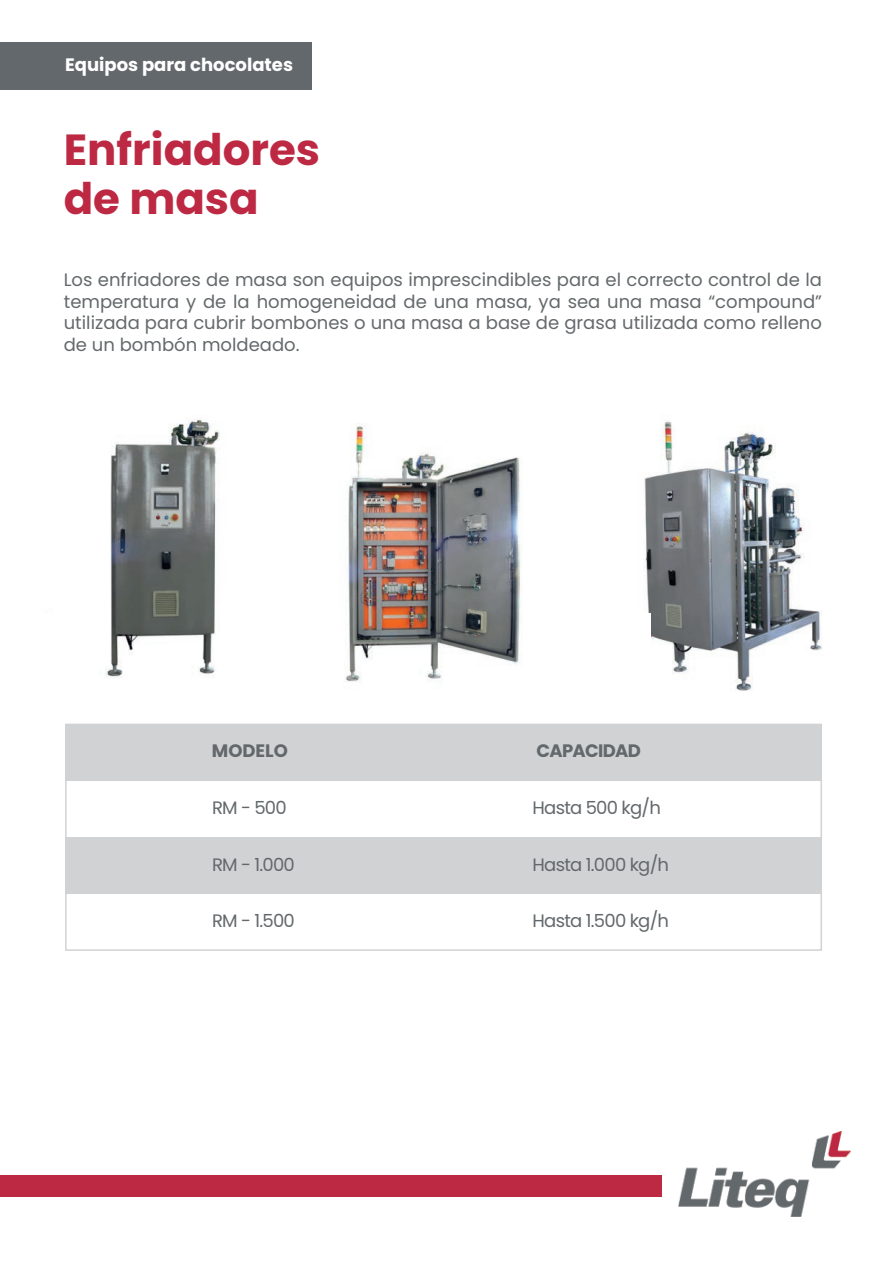
<style>
.page{position:relative;width:893px;height:1263px;background:#fff}
.page>*{position:absolute;margin:0;border:0;box-sizing:border-box;transform-origin:0 0}
.t1{font:700 43.5px/49.5px "Poppins";color:#bd2842}
.t2{font:18px/21.6px "Poppins";color:#64696b;text-align:justify}
.t3{font:18px "Poppins";letter-spacing:-.04em;color:#62686b}
.t4{font:700 18px "Poppins";color:#fff}
.t5{font:700 18px "Poppins";letter-spacing:-.04em;color:#62686b}
</style>
<div class="page">
<div style="left:65px;top:724px;width:757px;height:57px;background:#d1d2d4"></div>
<div style="left:65px;top:838px;width:757px;height:56px;background:#d1d2d4"></div>
<img style="left:678px;top:1131px;width:172px;height:85px">
<div style="left:0;top:1176px;width:661px;height:21px;background:#bd2842"></div>
<div style="left:65px;top:724px;width:757px;height:227px;border:2px solid #d1d2d4"></div>
<img style="left:644px;top:420px;width:178px;height:271px">
<img style="left:105px;top:419px;width:115px;height:259px">
<img style="left:345px;top:425px;width:176px;height:257px">
<div style="left:565px;top:613px;width:86px;height:74px;background:#fff"></div>
<div style="left:0;top:42px;width:311px;height:48px;background:#62686b"></div>
<p class="t4" style="left:65px;top:54px;width:229px">Equipos para chocolates</p>
<h1 class="t1" style="left:64px;top:125px;width:258px">Enfriadores de masa</h1>
<p class="t2" style="left:64px;top:269px;width:760px">Los enfriadores de masa son equipos imprescindibles para el correcto control de la temperatura y de la homogeneidad de una masa, ya sea una masa “compound” utilizada para cubrir bombones o una masa a base de grasa utilizada como relleno de un bombón moldeado.</p>
<p class="t5" style="left:212px;top:741px;width:78px">MODELO</p>
<p class="t5" style="left:537px;top:741px;width:106px">CAPACIDAD</p>
<p class="t3" style="left:212px;top:797px;width:76px">RM - 500</p>
<p class="t3" style="left:532px;top:797px;width:130px">Hasta 500 kg/h</p>
<p class="t3" style="left:212px;top:854px;width:84px">RM - 1.000</p>
<p class="t3" style="left:532px;top:854px;width:138px">Hasta 1.000 kg/h</p>
<p class="t3" style="left:212px;top:910px;width:84px">RM - 1.500</p>
<p class="t3" style="left:532px;top:910px;width:138px">Hasta 1.500 kg/h</p>
</div>
